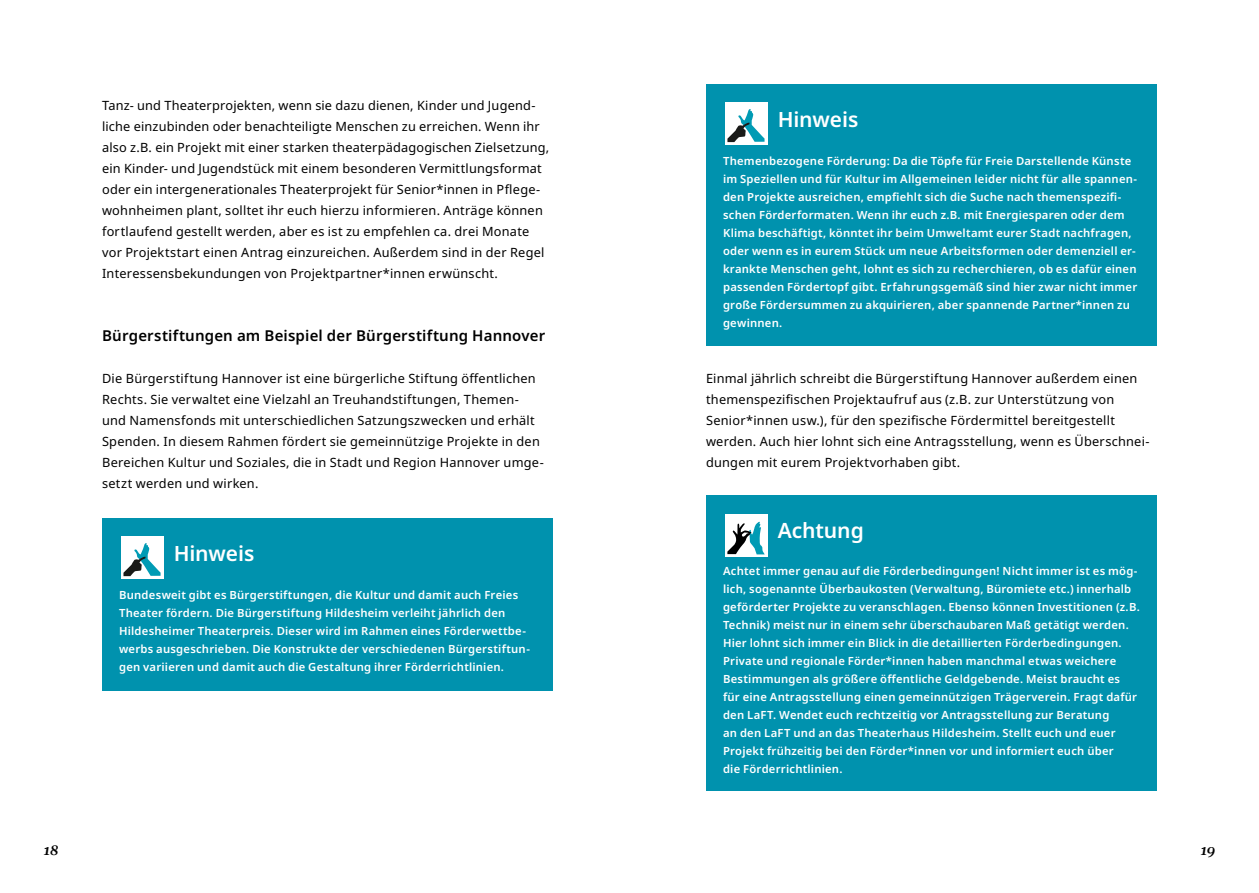
<style>
.page{position:relative;width:1259px;height:893px;background:#fff}
.page>*{position:absolute;margin:0;border:0;box-sizing:border-box;transform-origin:0 0}
.t1{font:600 21px "Noto Sans";letter-spacing:-.005em;color:#fff}
.t2{font:600 15px "Noto Sans";letter-spacing:.01em;color:#000}
.t3{font:italic 600 13.5px "Gelasio";color:#000}
.t4{font:12.75px/21px "Noto Sans";letter-spacing:.015em;color:#000}
.t5{font:600 11.25px/18px "Noto Sans";letter-spacing:.02em;color:#fff}
</style>
<div class="page">
<div style="left:102px;top:519px;width:451px;height:172px;background:#0092ae"></div>
<div style="left:121px;top:536px;width:42px;height:42px;background:#fff"></div>
<svg style="left:123px;top:543px;width:38px;height:33px"></svg>
<div style="left:706px;top:85px;width:451px;height:261px;background:#0092ae"></div>
<div style="left:725px;top:102px;width:42px;height:42px;background:#fff"></div>
<svg style="left:727px;top:109px;width:37px;height:33px"></svg>
<div style="left:706px;top:495px;width:451px;height:296px;background:#0092ae"></div>
<div style="left:725px;top:514px;width:42px;height:43px;background:#fff"></div>
<svg style="left:727px;top:521px;width:37px;height:33px"></svg>
<p class="t4" style="left:102px;top:95px;width:449px">Tanz- und Theaterprojekten, wenn sie dazu dienen, Kinder und Jugend&shy;liche einzubinden oder benachteiligte Menschen zu erreichen. Wenn ihr also z.B. ein Projekt mit einer starken theaterpädagogischen Zielsetzung, ein Kinder- und Jugendstück mit einem besonderen Vermittlungsformat oder ein intergenerationales Theaterprojekt für Senior*innen in Pflege&shy;wohnheimen plant, solltet ihr euch hierzu informieren. Anträge können fortlaufend gestellt werden, aber es ist zu empfehlen ca. drei Monate vor Projektstart einen Antrag einzureichen. Außerdem sind in der Regel Interessensbekundungen von Projektpartner*innen erwünscht.</p>
<h2 class="t2" style="left:102px;top:327px;width:445px">Bürgerstiftungen am Beispiel der Bürgerstiftung Hannover</h2>
<p class="t4" style="left:102px;top:368px;width:443px">Die Bürgerstiftung Hannover ist eine bürgerliche Stiftung öffentlichen Rechts. Sie verwaltet eine Vielzahl an Treuhandstiftungen, Themen&shy;und Namensfonds mit unterschiedlichen Satzungszwecken und erhält Spenden. In diesem Rahmen fördert sie gemeinnützige Projekte in den Bereichen Kultur und Soziales, die in Stadt und Region Hannover umge&shy;setzt werden und wirken.</p>
<h1 class="t1" style="left:174px;top:542px;width:82px">Hinweis</h1>
<p class="t5" style="left:119px;top:586px;width:412px">Bundesweit gibt es Bürgerstiftungen, die Kultur und damit auch Freies Theater fördern. Die Bürgerstiftung Hildesheim verleiht jährlich den Hildesheimer Theaterpreis. Dieser wird im Rahmen eines Förderwettbe&shy;werbs ausgeschrieben. Die Konstrukte der verschiedenen Bürgerstiftun&shy;gen variieren und damit auch die Gestaltung ihrer Förderrichtlinien.</p>
<h1 class="t1" style="left:777px;top:108px;width:82px">Hinweis</h1>
<p class="t5" style="left:723px;top:152px;width:416px">Themenbezogene Förderung: Da die Töpfe für Freie Darstellende Künste im Speziellen und für Kultur im Allgemeinen leider nicht für alle spannen&shy;den Projekte ausreichen, empfiehlt sich die Suche nach themenspezifi&shy;schen Förderformaten. Wenn ihr euch z.B. mit Energiesparen oder dem Klima beschäftigt, könntet ihr beim Umweltamt eurer Stadt nachfragen, oder wenn es in eurem Stück um neue Arbeitsformen oder demenziell er&shy;krankte Menschen geht, lohnt es sich zu recherchieren, ob es dafür einen passenden Fördertopf gibt. Erfahrungsgemäß sind hier zwar nicht immer große Fördersummen zu akquirieren, aber spannende Partner*innen zu gewinnen.</p>
<p class="t4" style="left:706px;top:368px;width:445px">Einmal jährlich schreibt die Bürgerstiftung Hannover außerdem einen themenspezifischen Projektaufruf aus (z.B. zur Unterstützung von Senior*innen usw.), für den spezifische Fördermittel bereitgestellt werden. Auch hier lohnt sich eine Antragsstellung, wenn es Überschnei&shy;dungen mit eurem Projektvorhaben gibt.</p>
<h1 class="t1" style="left:777px;top:518px;width:88px">Achtung</h1>
<p class="t5" style="left:723px;top:562px;width:418px">Achtet immer genau auf die Förderbedingungen! Nicht immer ist es mög&shy;lich, sogenannte Überbaukosten (Verwaltung, Büromiete etc.) innerhalb geförderter Projekte zu veranschlagen. Ebenso können Investitionen (z.B.<br>Technik) meist nur in einem sehr überschaubaren Maß getätigt werden.<br>Hier lohnt sich immer ein Blick in die detaillierten Förderbedingungen.<br>Private und regionale Förder*innen haben manchmal etwas weichere Bestimmungen als größere öffentliche Geldgebende. Meist braucht es<br>für eine Antragsstellung einen gemeinnützigen Trägerverein. Fragt dafür den LaFT. Wendet euch rechtzeitig vor Antragsstellung zur Beratung<br>an den LaFT und an das Theaterhaus Hildesheim. Stellt euch und euer Projekt frühzeitig bei den Förder*innen vor und informiert euch über<br>die Förderrichtlinien.</p>
<p class="t3" style="left:43px;top:839px;width:17px">18</p>
<p class="t3" style="left:1200px;top:839px;width:16px">19</p>
</div>
